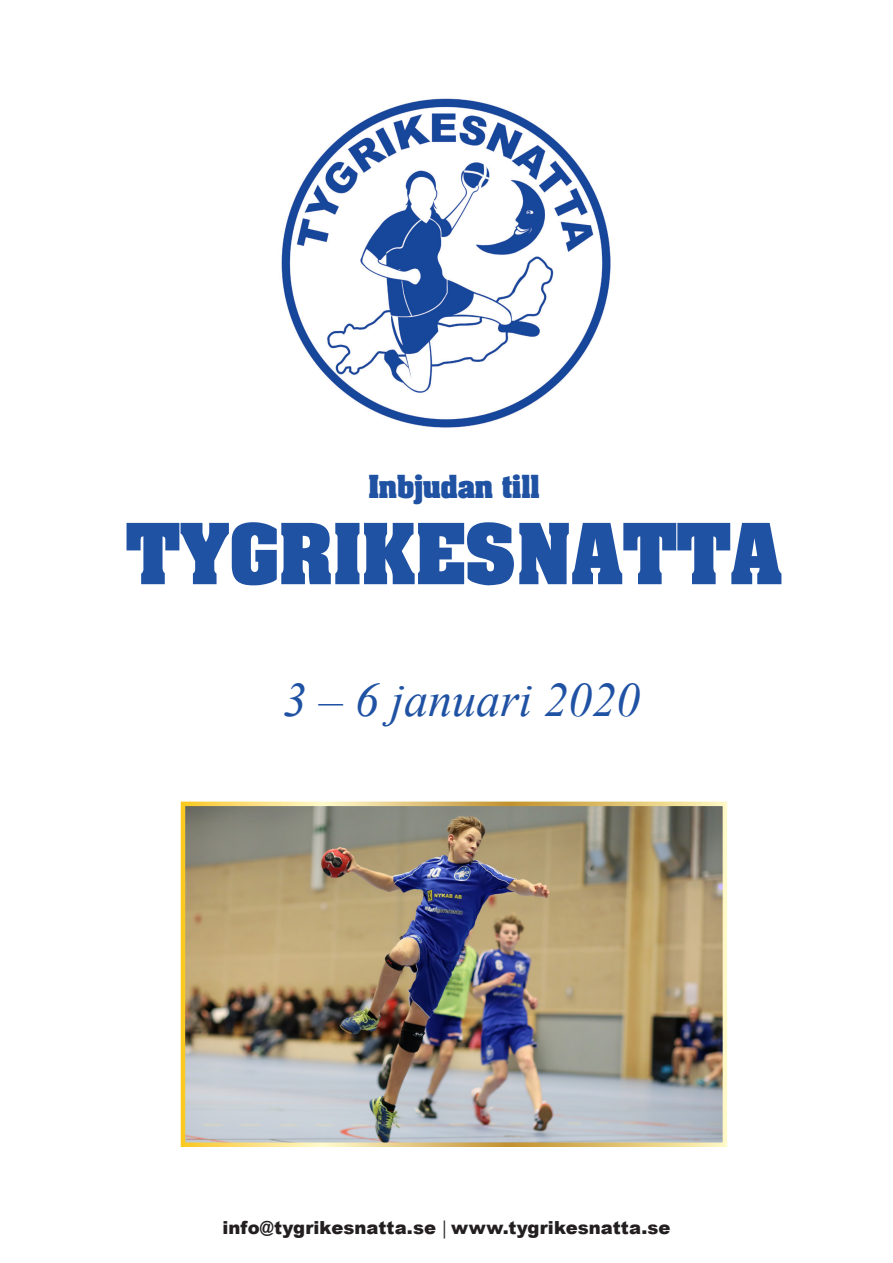
<style>
.page{position:relative;width:893px;height:1263px;background:#fff}
.page>*{position:absolute;margin:0;border:0;box-sizing:border-box;transform-origin:0 0}
.t1{font:700 72px "Aachen";color:#2052a4}
.t2{font:italic 48px "Times New Roman";color:#2052a4}
.t3{font:700 27px "Aachen";color:#2052a4}
.t4{font:900 18px "Arial";letter-spacing:.005em;color:#231f20}
.s1{font-family:"Minion Pro";font-weight:400}
</style>
<div class="page">
<img style="left:186px;top:806px;width:536px;height:336px">
<div style="left:181px;top:801px;width:546px;height:346px;border:4px solid #fff"></div>
<img style="left:281px;top:98px;width:330px;height:330px">
<p class="t3" style="left:368px;top:466px;width:173px">Inbjudan till</p>
<p class="t1" style="left:126px;top:500px;width:657px">TYGRIKESNATTA</p>
<p class="t2" style="left:283px;top:667px;width:359px">3 – 6 januari 2020</p>
<p class="t4" style="left:222px;top:1214px;width:450px">info@tygrikesnatta.se <span class="s1">|</span> www.tygrikesnatta.se</p>
</div>
